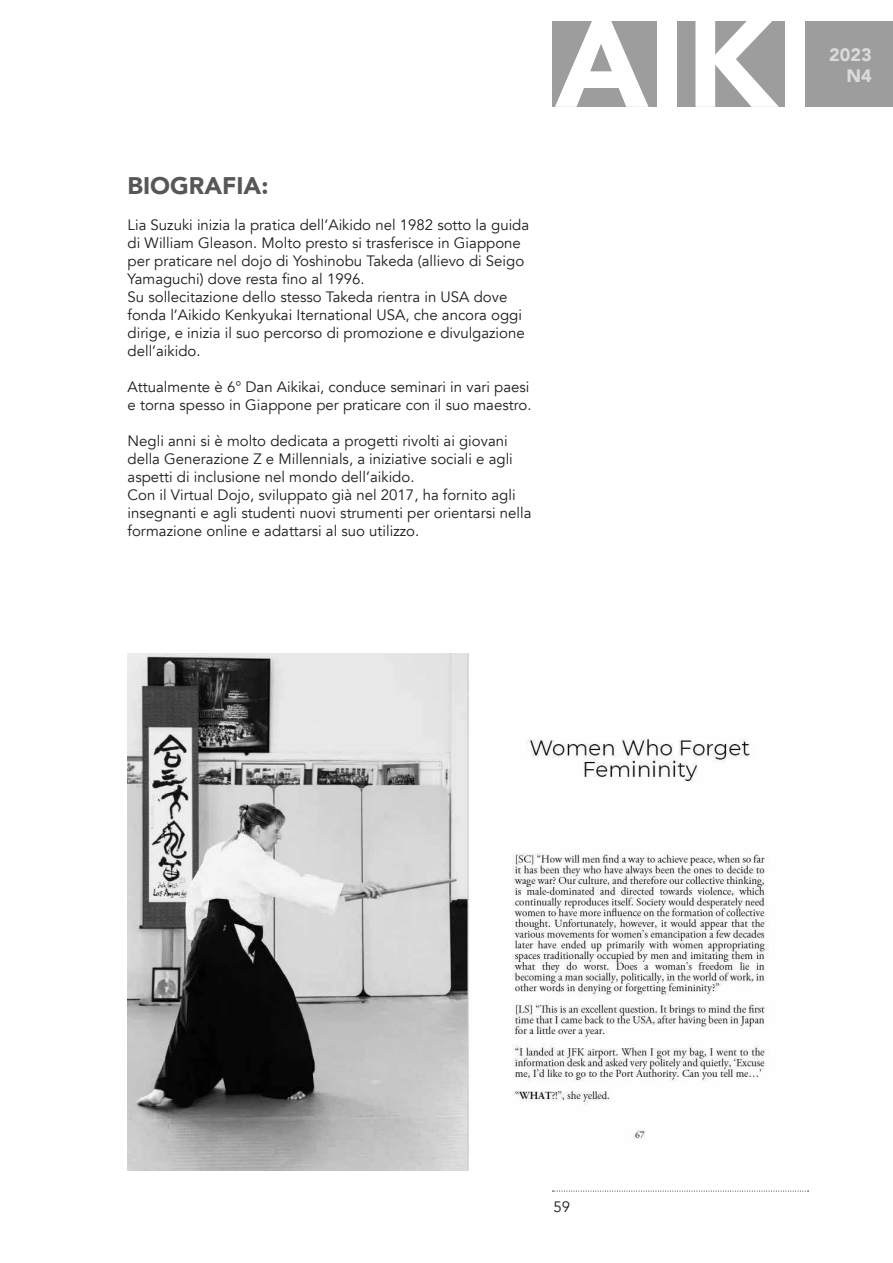
<style>
.page{position:relative;width:893px;height:1263px;background:#fff}
.page>*{position:absolute;margin:0;border:0;box-sizing:border-box;transform-origin:0 0}
.t1{font:900 126px "Avenir";color:#fff}
.t2{font:900 24px "Avenir";color:#575756}
.t3{font:900 18px/21.6px "Avenir";color:#dadada;text-align:right}
.t4{font:15px/18px "Avenir";color:#1d1d1b}
</style>
<div class="page">
<div style="left:553px;top:21px;width:340px;height:85px;background:#9d9d9d"></div>
<svg style="left:552px;top:1191px;width:256px;height:1px"></svg>
<img style="left:128px;top:653px;width:641px;height:517px">
<h1 class="t1" style="left:555px;top:-45px;width:260px">AIKI</h1>
<p class="t3" style="left:829px;top:43px;width:44px">2023<br>N4</p>
<h2 class="t2" style="left:128px;top:165px;width:142px">BIOGRAFIA:</h2>
<p class="t4" style="left:128px;top:216px;width:403px">Lia Suzuki inizia la pratica dell’Aikido nel 1982 sotto la guida di William Gleason. Molto presto si trasferisce in Giappone per praticare nel dojo di Yoshinobu Takeda (allievo di Seigo Yamaguchi) dove resta fino al 1996.<br>Su sollecitazione dello stesso Takeda rientra in USA dove fonda l’Aikido Kenkyukai Iternational USA, che ancora oggi dirige, e inizia il suo percorso di promozione e divulgazione dell’aikido.</p>
<p class="t4" style="left:128px;top:378px;width:405px">Attualmente è 6° Dan Aikikai, conduce seminari in vari paesi e torna spesso in Giappone per praticare con il suo maestro.</p>
<p class="t4" style="left:128px;top:432px;width:405px">Negli anni si è molto dedicata a progetti rivolti ai giovani della Generazione Z e Millennials, a iniziative sociali e agli aspetti di inclusione nel mondo dell’aikido.<br>Con il Virtual Dojo, sviluppato già nel 2017, ha fornito agli insegnanti e agli studenti nuovi strumenti per orientarsi nella formazione online e adattarsi al suo utilizzo.</p>
<p class="t4" style="left:553px;top:1198px;width:18px">59</p>
</div>
